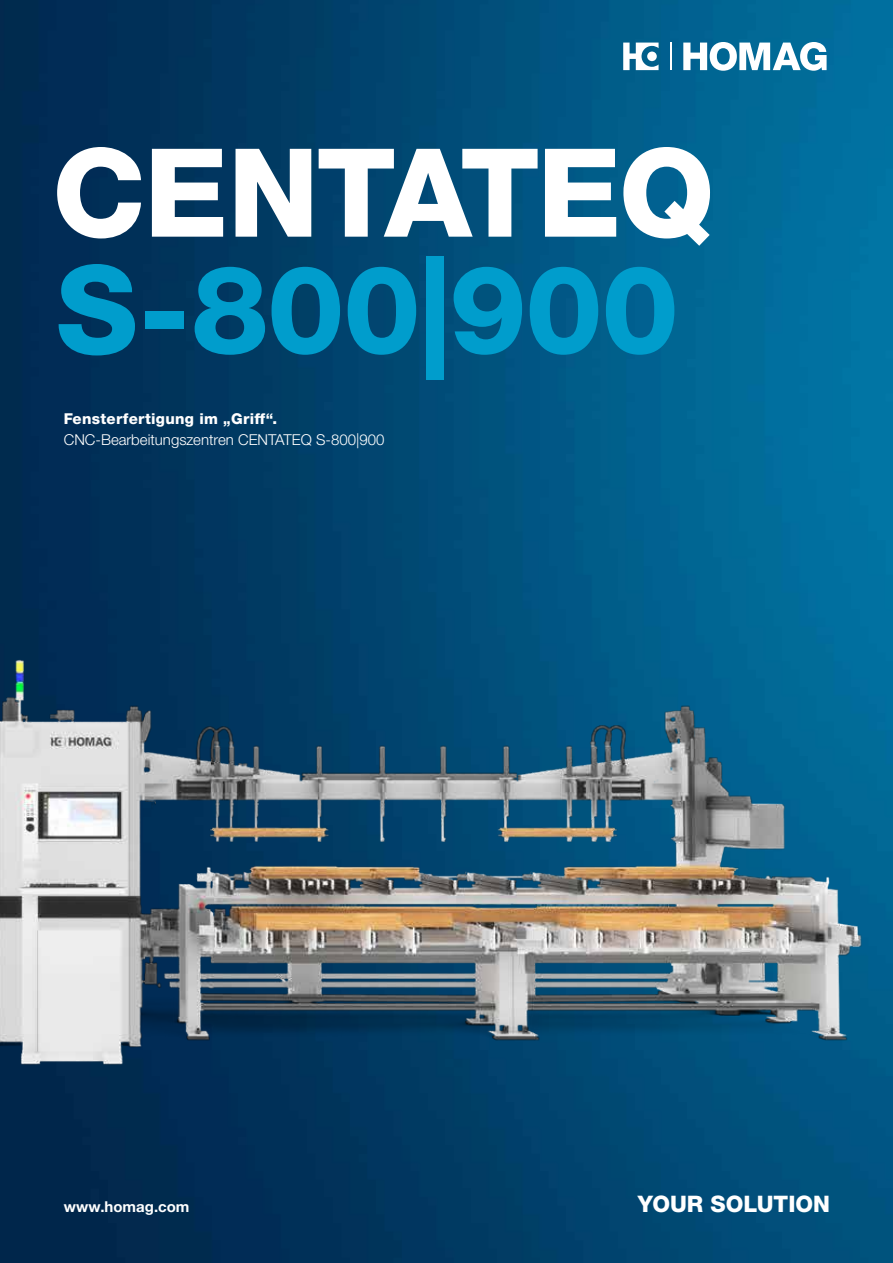
<style>
.page{position:relative;width:893px;height:1263px;background:#fff}
.page>*{position:absolute;margin:0;border:0;box-sizing:border-box;transform-origin:0 0}
.t1{font:800 123px "Helvetica Neue LTW1 G";letter-spacing:-.01em;color:#009dcc}
.t2{font:800 123px "Helvetica Neue LTW1 G";letter-spacing:-.02em;color:#fff}
.t3{font:800 22.8px "Helvetica Neue LTW1 G";color:#fff}
.t4{font:300 15px "Helvetica Neue LTW1 G";color:#fff}
.t5{font:800 15px "Helvetica Neue LTW1 G";letter-spacing:.02em;color:#fff}
.t6{font:700 15px "Helvetica Neue LTW1 G";color:#fff}
</style>
<div class="page">
<img style="left:0;top:0;width:893px;height:1263px">
<img style="left:0;top:118px;width:893px;height:1101px">
<svg style="left:683px;top:42px;width:144px;height:29px"></svg>
<svg style="left:623px;top:43px;width:36px;height:27px"></svg>
<hr style="left:670px;top:43px;width:2px;height:27px;background:#fff">
<h1 class="t2" style="left:52px;top:120px;width:664px">CENTATEQ</h1>
<h1 class="t1" style="left:56px;top:237px;width:624px">S-800|900</h1>
<p class="t5" style="left:64px;top:410px;width:215px">Fensterfertigung im „Griff“.</p>
<p class="t4" style="left:64px;top:430px;width:322px">CNC-Bearbeitungszentren CENTATEQ S-800|900</p>
<p class="t6" style="left:64px;top:1197px;width:127px">www.homag.com</p>
<h2 class="t3" style="left:638px;top:1190px;width:194px">YOUR SOLUTION</h2>
</div>
